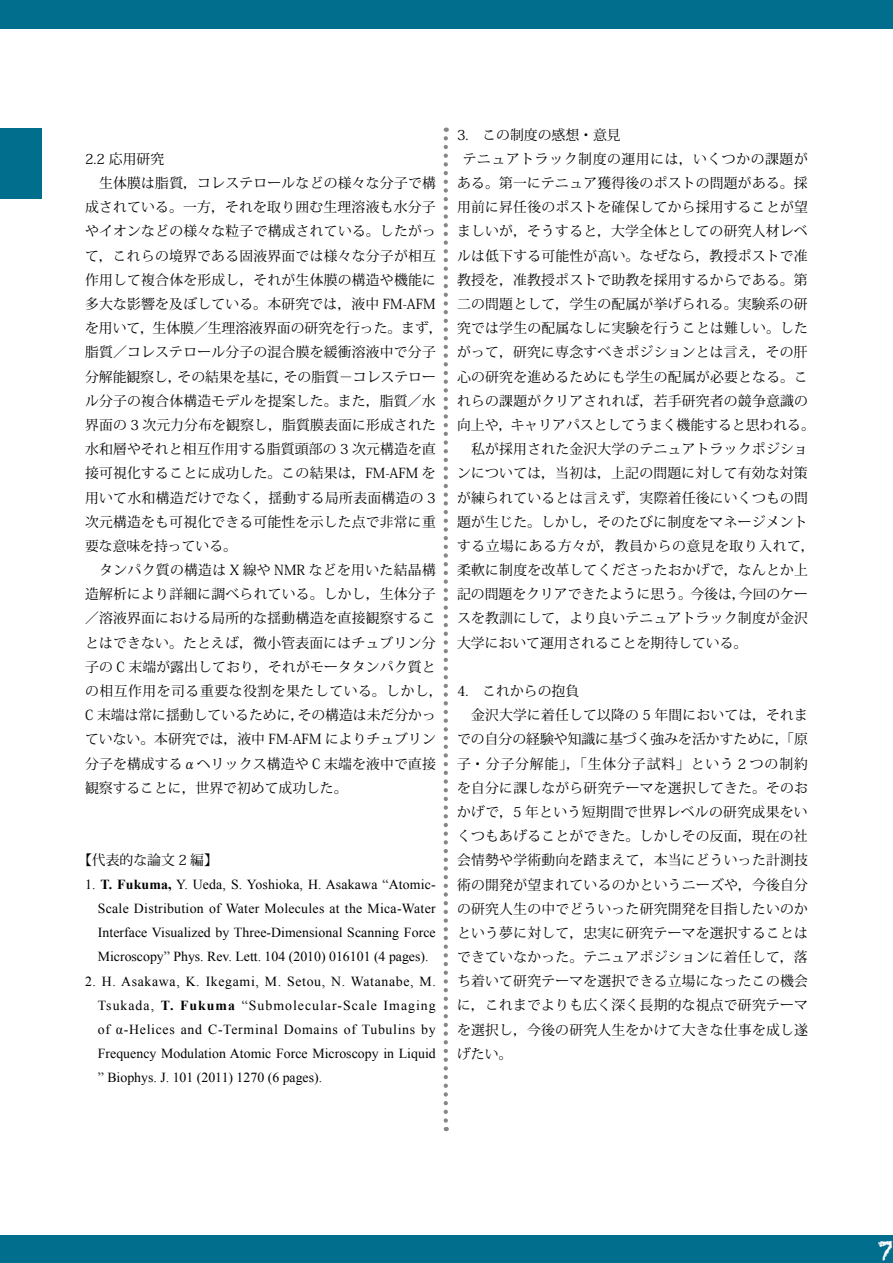
<style>
.page{position:relative;width:893px;height:1263px;background:#fff}
.page>*{position:absolute;margin:0;border:0;box-sizing:border-box;transform-origin:0 0}
.t1{font:25.5px "Chalkduster";color:#fff}
.t2{font:13.8px/24.2px "Koz Min Pro";letter-spacing:.015em;color:#000}
.t3{font:13.8px/24.2px "Times New Roman";color:#000;text-align:justify}
.t4{font:13.8px "Koz Min Pro";letter-spacing:.04em;color:#000}
.t5{font:13.8px "Koz Min Pro";letter-spacing:.045em;color:#000}
.s1{font-weight:700}
</style>
<div class="page">
<div style="left:0;top:128px;width:41px;height:70px;background:#006e8c"></div>
<div style="left:0;top:0;width:893px;height:28px;background:#006e8c"></div>
<div style="left:0;top:1236px;width:893px;height:27px;background:#006e8c"></div>
<svg style="left:444px;top:138px;width:4px;height:993px"></svg>
<p class="t2" style="left:85px;top:146px;width:359px">2.2 応用研究<br>　生体膜は脂質，コレステロールなどの様々な分子で構成されている。一方，それを取り囲む生理溶液も水分子やイオンなどの様々な粒子で構成されている。したがって，これらの境界である固液界面では様々な分子が相互作用して複合体を形成し，それが生体膜の構造や機能に多大な影響を及ぼしている。本研究では，液中 FM-AFMを用いて，生体膜／生理溶液界面の研究を行った。まず，脂質／コレステロール分子の混合膜を緩衝溶液中で分子分解能観察し，その結果を基に，その脂質－コレステロール分子の複合体構造モデルを提案した。また，脂質／水界面の 3 次元力分布を観察し，脂質膜表面に形成された水和層やそれと相互作用する脂質頭部の 3 次元構造を直接可視化することに成功した。この結果は，FM-AFM を用いて水和構造だけでなく，揺動する局所表面構造の 3次元構造をも可視化できる可能性を示した点で非常に重要な意味を持っている。<br>　タンパク質の構造は X 線や NMR などを用いた結晶構造解析により詳細に調べられている。しかし，生体分子／溶液界面における局所的な揺動構造を直接観察することはできない。たとえば，微小管表面にはチュブリン分子の C 末端が露出しており，それがモータタンパク質との相互作用を司る重要な役割を果たしている。しかし，<br>C 末端は常に揺動しているために，その構造は未だ分かっていない。本研究では，液中 FM-AFM によりチュブリン分子を構成するαヘリックス構造や C 末端を液中で直接観察することに，世界で初めて成功した。</p>
<p class="t2" style="left:78px;top:848px;width:141px">【代表的な論文 2 編】</p>
<p class="t3" style="left:98px;top:872px;width:339px;text-indent:-13px">1. <span class="s1">T. Fukuma,</span> Y. Ueda, S. Yoshioka, H. Asakawa “Atomic-Scale Distribution of Water Molecules at the Mica-Water Interface Visualized by Three-Dimensional Scanning Force Microscopy” Phys. Rev. Lett. 104 (2010) 016101 (4 pages).</p>
<p class="t3" style="left:98px;top:969px;width:340px;text-indent:-13px">2. H. Asakawa, K. Ikegami, M. Setou, N. Watanabe, M.<br>Tsukada, <span class="s1">T. Fukuma</span> “Submolecular-Scale Imaging of α-Helices and C-Terminal Domains of Tubulins by Frequency Modulation Atomic Force Microscopy in Liquid ” Biophys. J. 101 (2011) 1270 (6 pages).</p>
<p class="t2" style="left:457px;top:122px;width:165px">3.　この制度の感想・意見</p>
<p class="t5" style="left:463px;top:149px;width:347px">テニュアトラック制度の運用には，いくつかの課題が</p>
<p class="t2" style="left:457px;top:170px;width:352px">ある。第一にテニュア獲得後のポストの問題がある。採</p>
<p class="t2" style="left:457px;top:195px;width:352px">用前に昇任後のポストを確保してから採用することが望</p>
<p class="t2" style="left:457px;top:219px;width:352px">ましいが，そうすると，大学全体としての研究人材レベ</p>
<p class="t2" style="left:457px;top:243px;width:352px">ルは低下する可能性が高い。なぜなら，教授ポストで准</p>
<p class="t2" style="left:457px;top:267px;width:352px">教授を，准教授ポストで助教を採用するからである。第</p>
<p class="t2" style="left:457px;top:291px;width:352px">二の問題として，学生の配属が挙げられる。実験系の研</p>
<p class="t2" style="left:457px;top:316px;width:352px">究では学生の配属なしに実験を行うことは難しい。した</p>
<p class="t2" style="left:457px;top:340px;width:352px">がって，研究に専念すべきポジションとは言え，その肝</p>
<p class="t2" style="left:457px;top:364px;width:352px">心の研究を進めるためにも学生の配属が必要となる。こ</p>
<p class="t2" style="left:457px;top:388px;width:352px">れらの課題がクリアされれば，若手研究者の競争意識の</p>
<p class="t2" style="left:457px;top:412px;width:359px">向上や，キャリアパスとしてうまく機能すると思われる。</p>
<p class="t2" style="left:457px;top:436px;width:352px">　私が採用された金沢大学のテニュアトラックポジショ</p>
<p class="t2" style="left:457px;top:461px;width:352px">ンについては，当初は，上記の問題に対して有効な対策</p>
<p class="t2" style="left:457px;top:485px;width:352px">が練られているとは言えず，実際着任後にいくつもの問</p>
<p class="t2" style="left:457px;top:509px;width:352px">題が生じた。しかし，そのたびに制度をマネージメント</p>
<p class="t4" style="left:457px;top:536px;width:359px">する立場にある方々が，教員からの意見を取り入れて，</p>
<p class="t2" style="left:457px;top:557px;width:352px">柔軟に制度を改革してくださったおかげで，なんとか上</p>
<p class="t2" style="left:457px;top:582px;width:352px">記の問題をクリアできたように思う。今後は，今回のケー</p>
<p class="t2" style="left:457px;top:606px;width:352px">スを教訓にして，より良いテニュアトラック制度が金沢</p>
<p class="t2" style="left:457px;top:630px;width:292px">大学において運用されることを期待している。</p>
<p class="t2" style="left:457px;top:678px;width:352px">4.　これからの抱負<br>　金沢大学に着任して以降の 5 年間においては，それまでの自分の経験や知識に基づく強みを活かすために，「原子・分子分解能」，「生体分子試料」という 2 つの制約を自分に課しながら研究テーマを選択してきた。そのおかげで，5 年という短期間で世界レベルの研究成果をいくつもあげることができた。しかしその反面，現在の社会情勢や学術動向を踏まえて，本当にどういった計測技術の開発が望まれているのかというニーズや，今後自分の研究人生の中でどういった研究開発を目指したいのかという夢に対して，忠実に研究テーマを選択することはできていなかった。テニュアポジションに着任して，落ち着いて研究テーマを選択できる立場になったこの機会に，これまでよりも広く深く長期的な視点で研究テーマを選択し，今後の研究人生をかけて大きな仕事を成し遂げたい。</p>
<h1 class="t1" style="left:878px;top:1235px;width:17px">7</h1>
</div>
